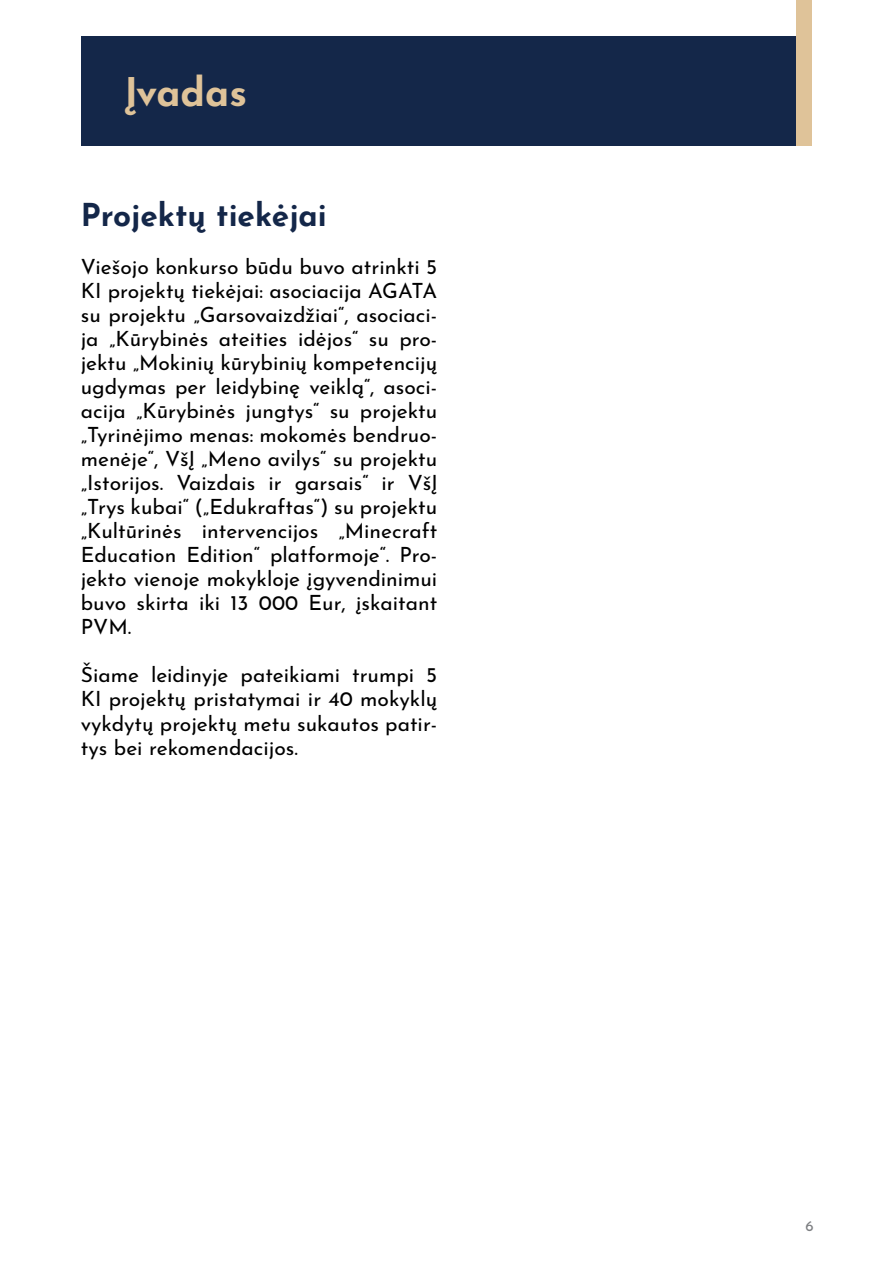
<style>
.page{position:relative;width:893px;height:1263px;background:#fff}
.page>*{position:absolute;margin:0;border:0;box-sizing:border-box;transform-origin:0 0}
.t1{font:700 39.45px "Josefin Sans";color:#dfc399}
.t2{font:700 31.5px "Josefin Sans";color:#142749}
.t3{font:21px/24px "Josefin Sans";color:#000;text-align:justify}
.t4{font:15px "Josefin Sans";color:#7c7e81}
</style>
<div class="page">
<div style="left:81px;top:36px;width:730px;height:110px;background:#142749"></div>
<div style="left:796px;top:0;width:16px;height:146px;background:#dfc399"></div>
<h1 class="t1" style="left:125px;top:57px;width:124px">Įvadas</h1>
<h2 class="t2" style="left:81px;top:187px;width:248px">Projektų tiekėjai</h2>
<p class="t3" style="left:81px;top:252px;width:358px">Viešojo konkurso būdu buvo atrinkti 5<br>KI projektų tiekėjai: asociacija AGATA su projektu „Garsovaizdžiai“, asociaci&shy;ja „Kūrybinės ateities idėjos“ su pro&shy;jektu „Mokinių kūrybinių kompetencijų ugdymas per leidybinę veiklą“, asoci&shy;acija „Kūrybinės jungtys“ su projektu „Tyrinėjimo menas: mokomės bendruo&shy;menėje“, VšĮ „Meno avilys“ su projektu „Istorijos. Vaizdais ir garsais“ ir VšĮ „Trys kubai“ („Edukraftas“) su projektu „Kultūrinės intervencijos „Minecraft Education Edition“ platformoje“. Pro&shy;jekto vienoje mokykloje įgyvendinimui buvo skirta iki 13 000 Eur, įskaitant PVM.</p>
<p class="t3" style="left:81px;top:660px;width:358px">Šiame leidinyje pateikiami trumpi 5<br>KI projektų pristatymai ir 40 mokyklų vykdytų projektų metu sukautos patir&shy;tys bei rekomendacijos.</p>
<p class="t4" style="left:805px;top:1213px;width:10px">6</p>
</div>
